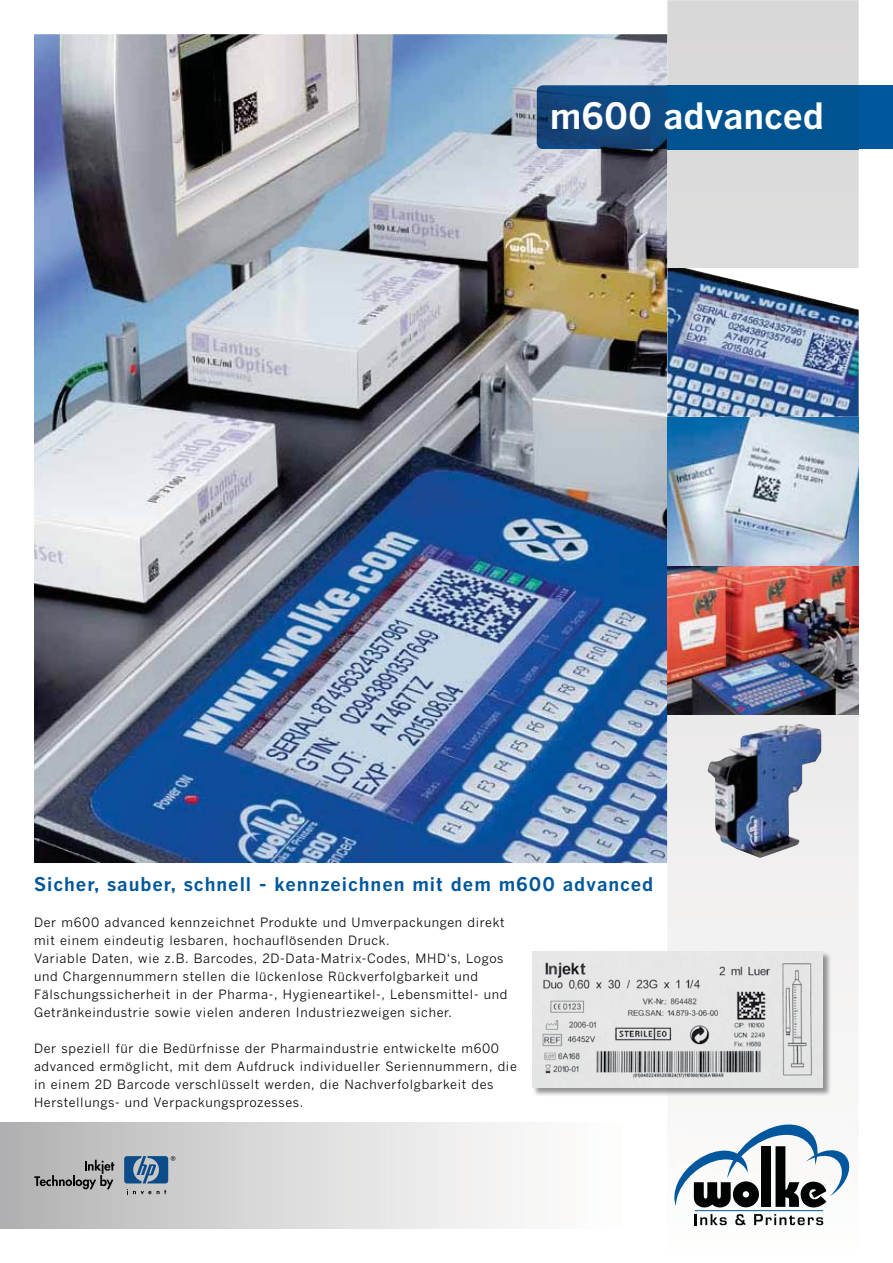
<style>
.page{position:relative;width:893px;height:1263px;background:#fff}
.page>*{position:absolute;margin:0;border:0;box-sizing:border-box;transform-origin:0 0}
.t1{font:36px "Benton Got Bol";letter-spacing:-.005em;color:#fff}
.t2{font:18.75px "Benton Got Bol";letter-spacing:.05em;color:#00579d}
.t3{font:12.75px/18px "Benton Got Reg";letter-spacing:.05em;color:#030806}
</style>
<div class="page">
<img style="left:34px;top:34px;width:633px;height:829px">
<svg style="left:667px;top:0;width:192px;height:1092px"></svg>
<div style="left:859px;top:85px;width:34px;height:64px;background:#00579d"></div>
<img style="left:537px;top:85px;width:130px;height:64px">
<div style="left:667px;top:85px;width:192px;height:64px;background:#005391"></div>
<img style="left:707px;top:724px;width:114px;height:134px">
<img style="left:0;top:1122px;width:824px;height:107px">
<img style="left:667px;top:417px;width:192px;height:297px">
<img style="left:667px;top:268px;width:192px;height:149px">
<img style="left:534px;top:951px;width:297px;height:146px">
<img style="left:532px;top:951px;width:291px;height:137px">
<svg style="left:127px;top:1189px;width:39px;height:5px"></svg>
<svg style="left:124px;top:1156px;width:51px;height:27px"></svg>
<svg style="left:34px;top:1160px;width:80px;height:29px;background:#959596"></svg>
<hr style="left:695px;top:1210px;width:128px;height:1px;background:#00579d">
<svg style="left:695px;top:1214px;width:32px;height:11px"></svg>
<svg style="left:735px;top:1214px;width:11px;height:11px"></svg>
<svg style="left:754px;top:1214px;width:69px;height:11px"></svg>
<svg style="left:673px;top:1123px;width:177px;height:84px"></svg>
<h1 class="t1" style="left:550px;top:103px;width:276px">m600 advanced</h1>
<h2 class="t2" style="left:34px;top:877px;width:621px">Sicher, sauber, schnell - kennzeichnen mit dem m600 advanced</h2>
<p class="t3" style="left:34px;top:914px;width:475px">Der m600 advanced kennzeichnet Produkte und Umverpackungen direkt mit einem eindeutig lesbaren, hochauflösenden Druck.<br>Variable Daten, wie z.B. Barcodes, 2D-Data-Matrix-Codes, MHD‘s, Logos und Chargennummern stellen die lückenlose Rückverfolgbarkeit und Fälschungssicherheit in der Pharma-, Hygieneartikel-, Lebensmittel- und Getränkeindustrie sowie vielen anderen Industriezweigen sicher.</p>
<p class="t3" style="left:34px;top:1040px;width:484px">Der speziell für die Bedürfnisse der Pharmaindustrie entwickelte m600 advanced ermöglicht, mit dem Aufdruck individueller Seriennummern, die in einem 2D Barcode verschlüsselt werden, die Nachverfolgbarkeit des Herstellungs- und Verpackungsprozesses.</p>
</div>
